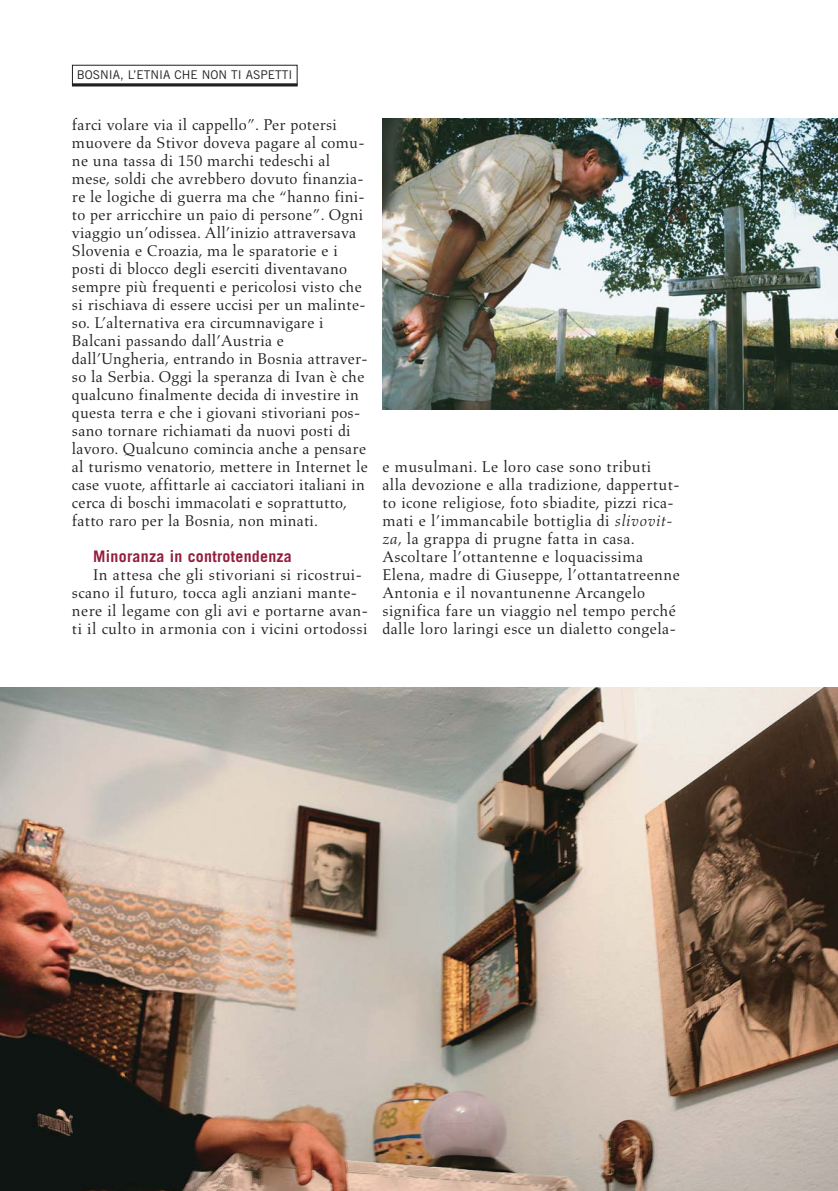
<style>
.page{position:relative;width:838px;height:1191px;background:#fff}
.page>*{position:absolute;margin:0;border:0;box-sizing:border-box;transform-origin:0 0}
.t1{font:15.9px/18px "Aldus";letter-spacing:.015em;color:#231f20}
.t2{font:700 15.9px "Trade Gothic";letter-spacing:.015em;color:#941e3b}
.t3{font:12px "Trade Gothic";color:#231f20}
.s1{font-style:italic}
</style>
<div class="page">
<div style="left:72px;top:65px;width:225px;height:21px;border:1px solid #231f20"></div>
<hr style="left:72px;top:83px;width:225px;height:3px;background:#231f20">
<img style="left:0;top:688px;width:837px;height:502px">
<img style="left:382px;top:118px;width:455px;height:292px">
<p class="t3" style="left:77px;top:70px;width:217px">BOSNIA, L’ETNIA CHE NON TI ASPETTI</p>
<p class="t1" style="left:72px;top:117px;width:297px">farci volare via il cappello”. Per potersi muovere da Stivor doveva pagare al comu&shy;ne una tassa di 150 marchi tedeschi al mese, soldi che avrebbero dovuto finanzia&shy;re le logiche di guerra ma che “hanno fini&shy;to per arricchire un paio di persone”. Ogni viaggio un’odissea. All’inizio attraversava Slovenia e Croazia, ma le sparatorie e i posti di blocco degli eserciti diventavano sempre più frequenti e pericolosi visto che si rischiava di essere uccisi per un malinte&shy;so. L’alternativa era circumnavigare i Balcani passando dall’Austria e dall’Ungheria, entrando in Bosnia attraver&shy;so la Serbia. Oggi la speranza di Ivan è che qualcuno finalmente decida di investire in questa terra e che i giovani stivoriani pos&shy;sano tornare richiamati da nuovi posti di lavoro. Qualcuno comincia anche a pensare al turismo venatorio, mettere in Internet le case vuote, affittarle ai cacciatori italiani in cerca di boschi immacolati e soprattutto, fatto raro per la Bosnia, non minati.</p>
<p class="t2" style="left:93px;top:550px;width:200px">Minoranza in controtendenza</p>
<p class="t1" style="left:72px;top:567px;width:297px;text-indent:21px">In attesa che gli stivoriani si ricostrui&shy;scano il futuro, tocca agli anziani mante&shy;nere il legame con gli avi e portarne avan&shy;ti il culto in armonia con i vicini ortodossi</p>
<p class="t1" style="left:382px;top:459px;width:299px">e musulmani. Le loro case sono tributi<br>alla devozione e alla tradizione, dappertut&shy;to icone religiose, foto sbiadite, pizzi rica&shy;mati e l’immancabile bottiglia di <span class="s1">slivovit&shy;za</span>, la grappa di prugne fatta in casa.<br>Ascoltare l’ottantenne e loquacissima Elena, madre di Giuseppe, l’ottantatreenne Antonia e il novantunenne Arcangelo significa fare un viaggio nel tempo perché dalle loro laringi esce un dialetto congela-</p>
</div>
